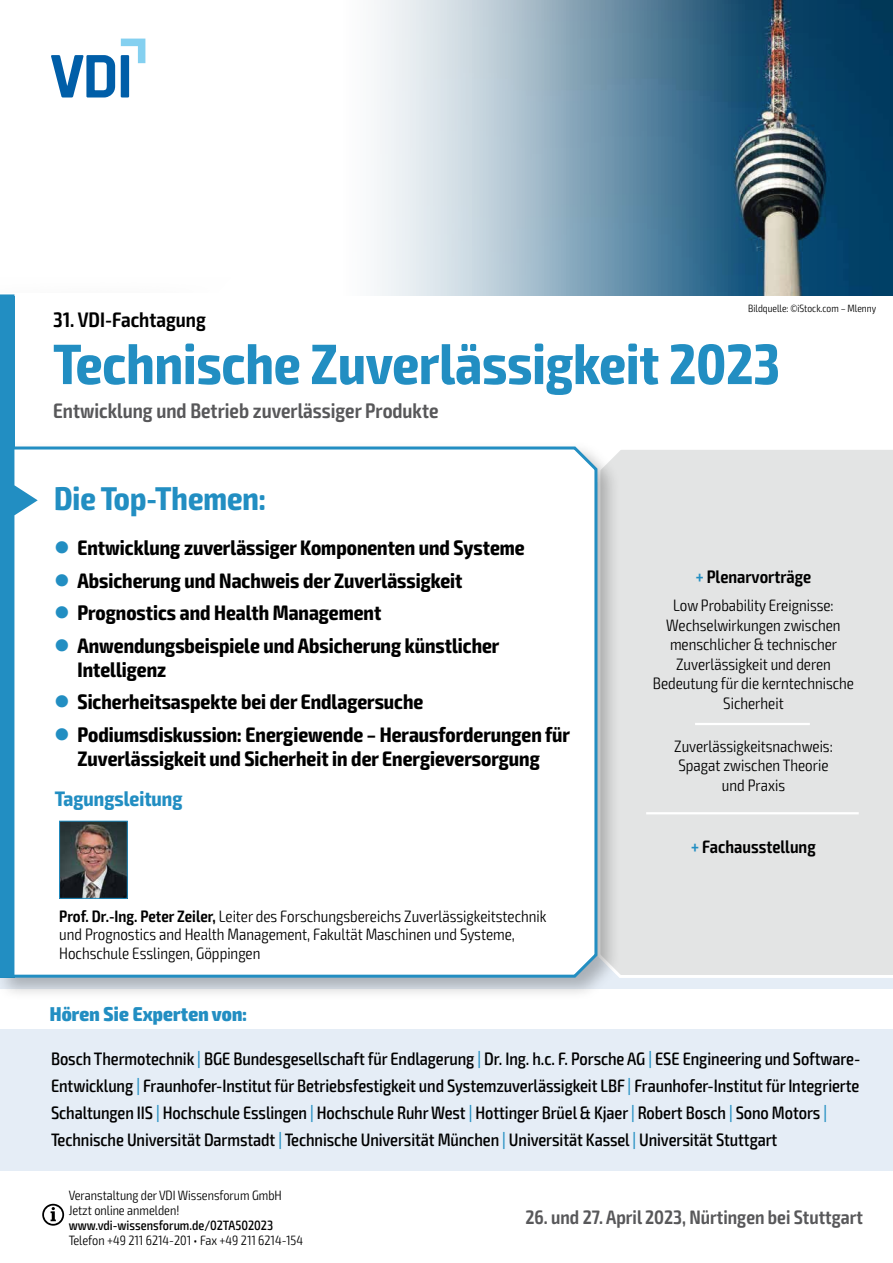
<style>
.page{position:relative;width:893px;height:1263px;background:#fff}
.page>*{position:absolute;margin:0;border:0;box-sizing:border-box;transform-origin:0 0}
.t1{font:700 condensed 57px "Exo 2";color:#228ec2}
.t2{font:700 condensed 33px "Exo 2";color:#228ec2}
.t3{font:700 condensed 21px/24px "Exo 2";color:#000}
.t4{font:600 condensed 21px "Exo 2";color:#58585a}
.t5{font:600 condensed 21px "Exo 2";color:#000}
.t6{font:700 condensed 21px "Exo 2";color:#228ec2}
.t7{font:800 condensed 20.1px "Exo 2";letter-spacing:.01em;color:#228ec2}
.t8{font:600 condensed 19.5px "Exo 2";color:#58585a}
.t9{font:500 condensed 18px/27px "Exo 2";letter-spacing:-.005em;color:#000}
.t10{font:600 condensed 18px "Exo 2";color:#000}
.t11{font:300 condensed 16.5px/19.5px "Exo 2";color:#000;text-align:center}
.t12{font:300 condensed 13.5px/15px "Exo 2";color:#000}
.t13{font:500 condensed 13.5px "Exo 2";color:#000}
.t14{font:300 condensed 10.5px "Exo 2";color:#000}
.s1{color:#228ec2}
.s2{font-weight:600}
</style>
<div class="page">
<div style="left:621px;top:450px;width:272px;height:529px;background:#e3e4e4"></div>
<img style="left:745px;top:0;width:148px;height:295px">
<svg style="left:62px;top:0;width:683px;height:295px"></svg>
<div style="left:0;top:441px;width:621px;height:560px;background:#000;opacity:.26"></div>
<svg style="left:0;top:445px;width:599px;height:534px"></svg>
<svg style="left:0;top:294px;width:38px;height:683px"></svg>
<svg style="left:42px;top:1204px;width:22px;height:22px"></svg>
<img style="left:61px;top:823px;width:65px;height:74px">
<div style="left:59px;top:821px;width:69px;height:78px;border:1px solid #228ec2"></div>
<svg style="left:51px;top:39px;width:94px;height:58px"></svg>
<div style="left:0;top:1028px;width:893px;height:142px;background:#e5edf6"></div>
<hr style="left:695px;top:723px;width:115px;height:2px;background:#fff">
<hr style="left:646px;top:812px;width:213px;height:2px;background:#fff">
<p class="t14" style="left:748px;top:302px;width:129px">Bildquelle: ©iStock.com – Mlenny</p>
<p class="t5" style="left:53px;top:307px;width:154px">31. VDI-Fachtagung</p>
<h1 class="t1" style="left:53px;top:330px;width:728px">Technische Zuverlässigkeit 2023</h1>
<p class="t4" style="left:53px;top:398px;width:387px">Entwicklung und Betrieb zuverlässiger Produkte</p>
<h2 class="t2" style="left:54px;top:479px;width:214px">Die Top-Themen:</h2>
<p class="t3" style="left:54px;top:536px;width:472px"><span class="s1">●</span> Entwicklung zuverlässiger Komponenten und Systeme</p>
<p class="t3" style="left:54px;top:569px;width:410px"><span class="s1">●</span> Absicherung und Nachweis der Zuverlässigkeit</p>
<p class="t3" style="left:54px;top:601px;width:329px"><span class="s1">●</span> Prognostics and Health Management</p>
<p class="t3" style="left:77px;top:634px;width:423px;text-indent:-23px"><span class="s1">●</span> Anwendungsbeispiele und Absicherung künstlicher<br>Intelligenz</p>
<p class="t3" style="left:54px;top:690px;width:371px"><span class="s1">●</span> Sicherheitsaspekte bei der Endlagersuche</p>
<p class="t3" style="left:54px;top:723px;width:517px;text-align:center"><span class="s1">●</span> Podiumsdiskussion: Energiewende – Herausforderungen für<br>Zuverlässigkeit und Sicherheit in der Energieversorgung</p>
<p class="t6" style="left:55px;top:786px;width:129px">Tagungsleitung</p>
<p class="t11" style="left:59px;top:907px;width:489px;line-height:18.8px;text-align:left"><span class="s2">Prof. Dr.-Ing. Peter Zeiler,</span> Leiter des Forschungsbereichs Zuverlässigkeitstechnik und Prognostics and Health Management, Fakultät Maschinen und Systeme,<br>Hochschule Esslingen, Göppingen</p>
<p class="t7" style="left:50px;top:1001px;width:199px">Hören Sie Experten von:</p>
<p class="t10" style="left:696px;top:566px;width:117px"><span class="s1">+</span> Plenarvorträge</p>
<p class="t11" style="left:653px;top:596px;width:203px">Low Probability Ereignisse:<br>Wechselwirkungen zwischen menschlicher &amp; technischer<br>Zuverlässigkeit und deren<br>Bedeutung für die kerntechnische<br>Sicherheit</p>
<p class="t11" style="left:674px;top:736px;width:160px">Zuverlässigkeitsnachweis:<br>Spagat zwischen Theorie und Praxis</p>
<p class="t10" style="left:691px;top:836px;width:126px"><span class="s1">+</span> Fachausstellung</p>
<p class="t9" style="left:51px;top:1046px;width:811px">Bosch Thermotechnik <span class="s1">|</span> BGE Bundesgesellschaft für Endlagerung <span class="s1">|</span> Dr. Ing. h.c. F. Porsche AG <span class="s1">|</span> ESE Engineering und Software-Entwicklung <span class="s1">|</span> Fraunhofer-Institut für Betriebsfestigkeit und Systemzuverlässigkeit LBF <span class="s1">|</span> Fraunhofer-Institut für Integrierte Schaltungen IIS <span class="s1">|</span> Hochschule Esslingen <span class="s1">|</span> Hochschule Ruhr West <span class="s1">|</span> Hottinger Brüel &amp; Kjaer <span class="s1">|</span> Robert Bosch <span class="s1">|</span> Sono Motors <span class="s1">| </span>Technische Universität Darmstadt <span class="s1">|</span> Technische Universität München <span class="s1">|</span> Universität Kassel <span class="s1">|</span> Universität Stuttgart</p>
<p class="t12" style="left:69px;top:1188px;width:215px">Veranstaltung der VDI Wissensforum GmbH<br>Jetzt online anmelden!</p>
<p class="t13" style="left:69px;top:1217px;width:206px">www.vdi-wissensforum.de/02TA502023</p>
<p class="t12" style="left:69px;top:1233px;width:236px">Telefon +49 211 6214-201 • Fax +49 211 6214-154</p>
<p class="t8" style="left:525px;top:1205px;width:339px">26. und 27. April 2023, Nürtingen bei Stuttgart</p>
</div>
